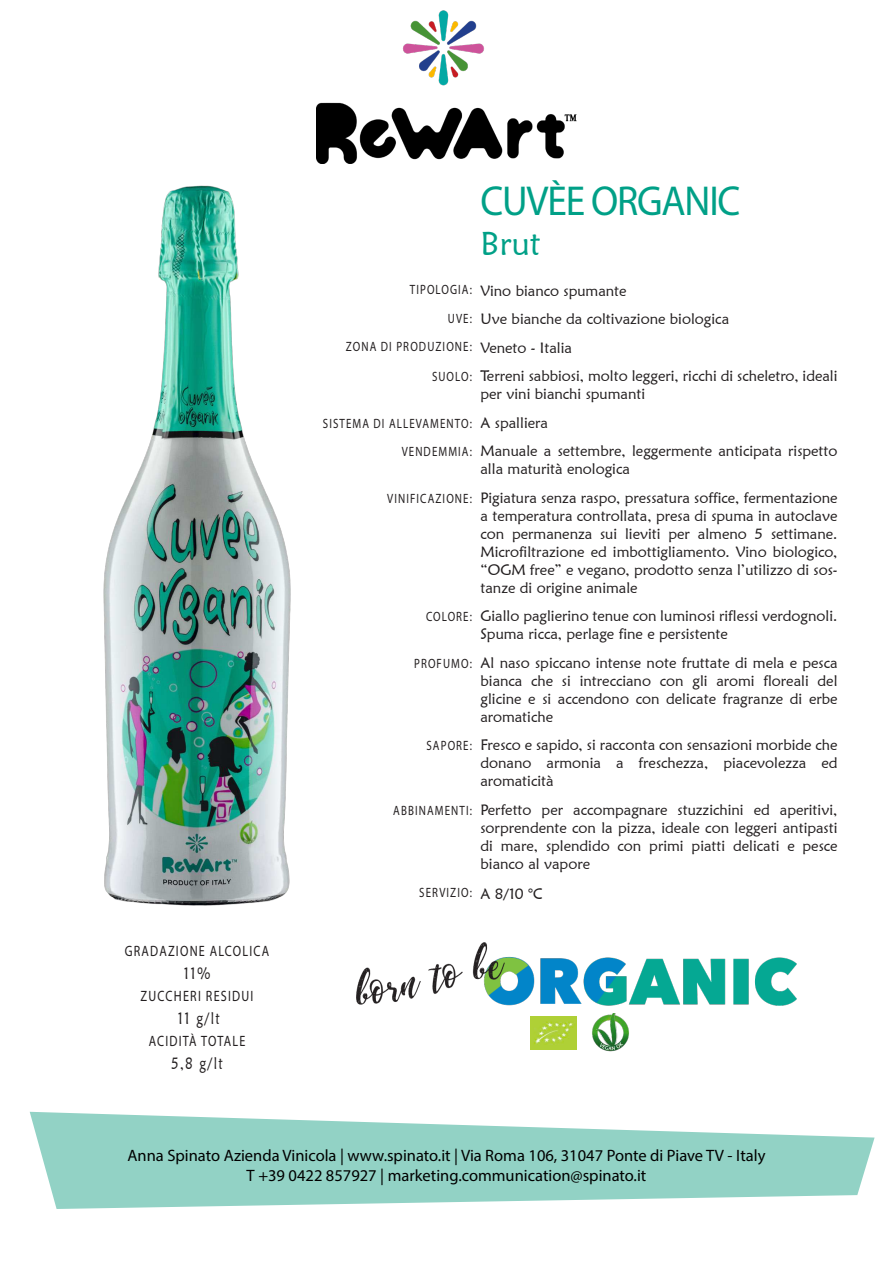
<style>
.page{position:relative;width:893px;height:1263px;background:#fff}
.page>*{position:absolute;margin:0;border:0;box-sizing:border-box;transform-origin:0 0}
.t1{font:42px "Myriad Pro";letter-spacing:-.03em;color:#00a087;scale:.94 1}
.t2{font:33px "Maiandra GD";color:#00a087}
.t3{font:16.5px/19.8px "Myriad Pro";color:#000;text-align:center}
.t4{font:16.5px "Maiandra GD";letter-spacing:.1em;color:#231f20;scale:.81 1}
.t5{font:15px/18px "Maiandra GD";color:#231f20}
.t6{font:15px "Myriad Pro";letter-spacing:.1em;color:#231f20;scale:.81 1}
.t7{font:13.5px/28.5px "Myriad Pro";letter-spacing:.1em;color:#231f20;text-align:right;scale:.81 1}
</style>
<div class="page">
<svg style="left:30px;top:1112px;width:845px;height:97px;fill:#92d2c5"></svg>
<img style="left:104px;top:185px;width:186px;height:721px">
<img style="left:530px;top:1016px;width:47px;height:34px">
<img style="left:592px;top:1013px;width:37px;height:38px">
<img style="left:357px;top:942px;width:440px;height:63px">
<img style="left:317px;top:11px;width:259px;height:153px">
<p class="t6" style="left:125px;top:944px;width:180px">GRADAZIONE ALCOLICA</p>
<p class="t4" style="left:184px;top:967px;width:34px">11%</p>
<p class="t6" style="left:141px;top:989px;width:141px">ZUCCHERI RESIDUI</p>
<p class="t4" style="left:178px;top:1012px;width:54px">11 g/lt</p>
<p class="t6" style="left:149px;top:1034px;width:121px">ACIDITÀ TOTALE</p>
<p class="t4" style="left:171px;top:1057px;width:66px">5,8 g/lt</p>
<p class="t7" style="left:346px;top:276px;width:157px">TIPOLOGIA:<br>UVE:<br>ZONA DI PRODUZIONE:</p>
<p class="t7" style="left:432px;top:363px;width:51px">SUOLO:</p>
<p class="t7" style="left:323px;top:410px;width:186px">SISTEMA DI ALLEVAMENTO:<br>VENDEMMIA:</p>
<p class="t7" style="left:387px;top:485px;width:106px">VINIFICAZIONE:</p>
<p class="t7" style="left:426px;top:603px;width:58px">COLORE:</p>
<p class="t7" style="left:414px;top:650px;width:73px">PROFUMO:</p>
<p class="t7" style="left:426px;top:732px;width:58px">SAPORE:</p>
<p class="t7" style="left:393px;top:797px;width:99px">ABBINAMENTI:</p>
<p class="t7" style="left:419px;top:879px;width:67px">SERVIZIO:</p>
<h1 class="t1" style="left:480px;top:180px;width:278px">CUVÈE ORGANIC</h1>
<h2 class="t2" style="left:480px;top:231px;width:62px">Brut</h2>
<p class="t5" style="left:480px;top:278px;width:359px;line-height:28.5px">Vino bianco spumante<br>Uve bianche da coltivazione biologica<br>Veneto - Italia<br>Terreni sabbiosi, molto leggeri, ricchi di scheletro, ideali</p>
<p class="t5" style="left:480px;top:381px;width:358px;line-height:28.5px">per vini bianchi spumanti<br>A spalliera<br>Manuale a settembre, leggermente anticipata rispetto</p>
<p class="t5" style="left:480px;top:456px;width:358px;line-height:28.5px">alla maturità enologica<br>Pigiatura senza raspo, pressatura soffice, fermentazione</p>
<p class="t5" style="left:480px;top:508px;width:359px;text-align:justify">a temperatura controllata, presa di spuma in autoclave con permanenza sui lieviti per almeno 5 settimane.<br>Microfiltrazione ed imbottigliamento. Vino biologico, “OGM free” e vegano, prodotto senza l’utilizzo di sos&shy;tanze di origine animale</p>
<p class="t5" style="left:480px;top:608px;width:359px">Giallo paglierino tenue con luminosi riflessi verdognoli.<br>Spuma ricca, perlage fine e persistente</p>
<p class="t5" style="left:480px;top:655px;width:359px;text-align:justify">Al naso spiccano intense note fruttate di mela e pesca bianca che si intrecciano con gli aromi floreali del glicine e si accendono con delicate fragranze di erbe aromatiche</p>
<p class="t5" style="left:480px;top:737px;width:358px;text-align:justify">Fresco e sapido, si racconta con sensazioni morbide che donano armonia a freschezza, piacevolezza ed aromaticità</p>
<p class="t5" style="left:480px;top:802px;width:358px;text-align:justify">Perfetto per accompagnare stuzzichini ed aperitivi, sorprendente con la pizza, ideale con leggeri antipasti di mare, splendido con primi piatti delicati e pesce bianco al vapore</p>
<p class="t5" style="left:480px;top:886px;width:64px">A 8/10 °C</p>
<p class="t3" style="left:128px;top:1146px;width:639px">Anna Spinato Azienda Vinicola | www.spinato.it | Via Roma 106, 31047 Ponte di Piave TV - Italy<br>T +39 0422 857927 | marketing.communication@spinato.it</p>
</div>
